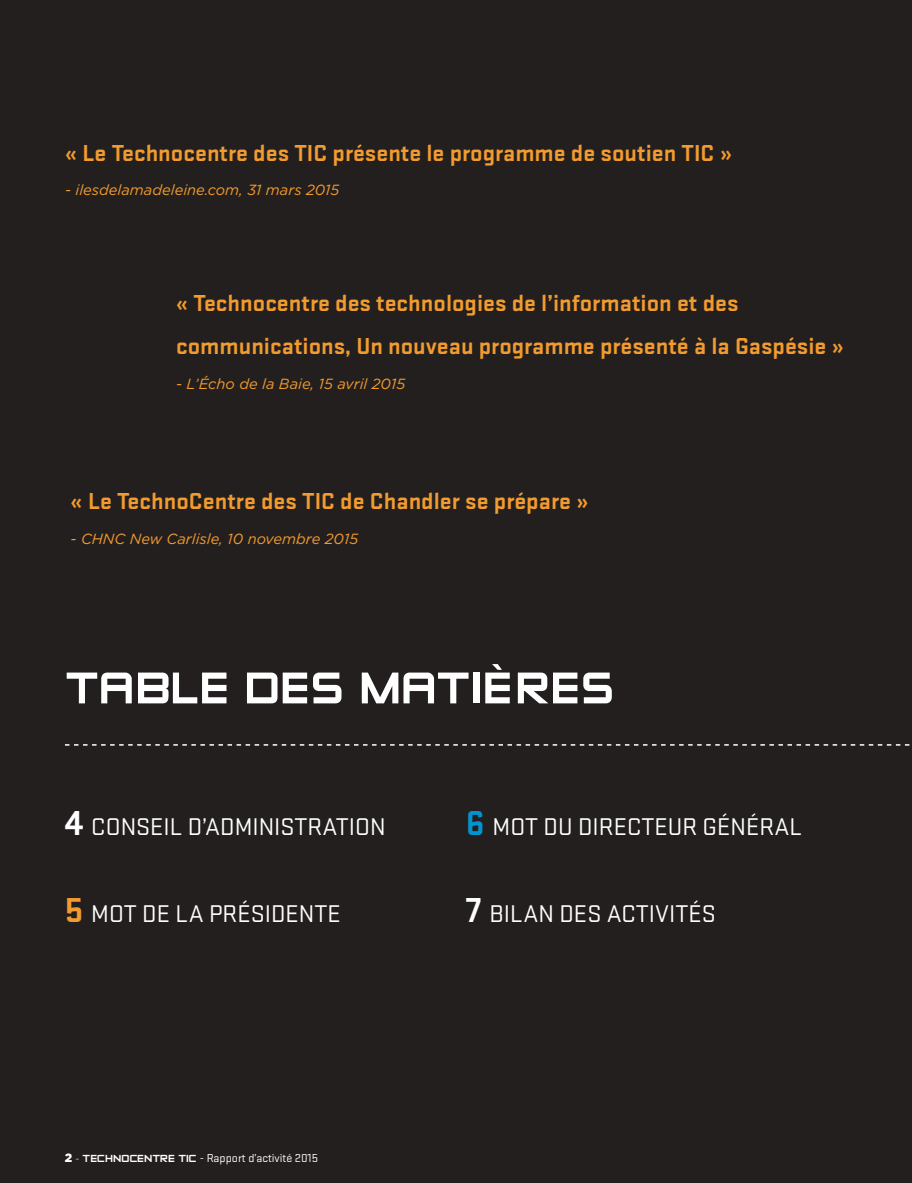
<style>
.page{position:relative;width:912px;height:1183px;background:#fff}
.page>*{position:absolute;margin:0;border:0;box-sizing:border-box;transform-origin:0 0}
.t1{font:52.5px "Zero Twos";color:#fff}
.t2{font:25.2px "Stratum 1";color:#fff}
.t3{font:700 24px/42.8px "Stratum 1";color:#f29b2e}
.t4{font:italic 14.7px "Gotham";color:#f29b2e}
.t5{font:12px "Stratum 1";color:#fff}
.t6{font:12px "Zero Twos";color:#fff}
.s1{font-weight:700;font-size:36px}
.s2{font-weight:700;font-size:36px;color:#f29b2e}
.s3{font-weight:700;font-size:36px;color:#0095d0}
.s4{font-family:"Gotham";font-weight:900}
.s5{font-family:"Gotham";font-weight:300;font-size:9.75px}
.s6{font-family:"Zero Twos"}
</style>
<div class="page">
<div style="left:0;top:0;width:911px;height:1183px;background:#241f1f"></div>
<svg style="left:65px;top:744px;width:846px;height:2px;background:#767373"></svg>
<p class="t3" style="left:65px;top:130px;width:668px">« Le Technocentre des TIC présente le programme de soutien TIC »</p>
<p class="t4" style="left:65px;top:182px;width:276px">- ilesdelamadeleine.com, 31 mars 2015</p>
<p class="t3" style="left:176px;top:280px;width:669px">« Technocentre des technologies de l’information et des communications, Un nouveau programme présenté à la Gaspésie »</p>
<p class="t4" style="left:176px;top:375px;width:230px">- L’Écho de la Baie, 15 avril 2015</p>
<p class="t3" style="left:71px;top:479px;width:519px">« Le TechnoCentre des TIC de Chandler se prépare »</p>
<p class="t4" style="left:71px;top:531px;width:289px">- CHNC New Carlisle, 10 novembre 2015</p>
<h1 class="t1" style="left:65px;top:661px;width:545px">TABLE DES MATIÈRES</h1>
<p class="t2" style="left:65px;top:810px;width:322px"><span class="s1">4</span> CONSEIL D’ADMINISTRATION</p>
<p class="t2" style="left:65px;top:897px;width:277px"><span class="s2">5</span> MOT DE LA PRÉSIDENTE</p>
<p class="t2" style="left:465px;top:810px;width:338px"><span class="s3">6</span> MOT DU DIRECTEUR GÉNÉRAL</p>
<p class="t2" style="left:465px;top:897px;width:251px"><span class="s1">7</span> BILAN DES ACTIVITÉS</p>
<p class="t6" style="left:65px;top:1152px;width:34px"><span class="s4">2</span> <span class="s5">-</span> TECHNOCENTRE</p>
<p class="t5" style="left:178px;top:1150px;width:141px"><span class="s6">TIC</span> - RAPPORT D’ACTIVITÉ 2015</p>
</div>
